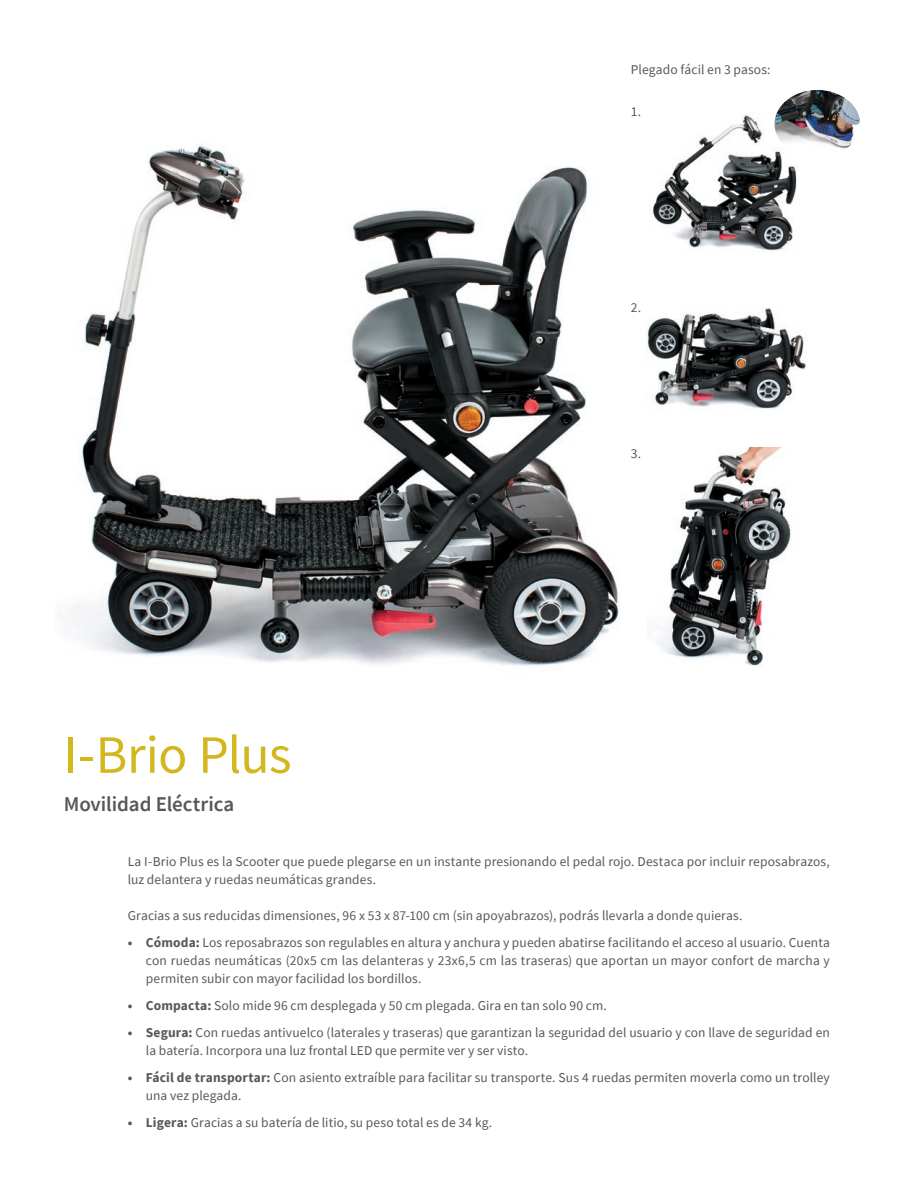
<style>
.page{position:relative;width:915px;height:1191px;background:#fff}
.page>*{position:absolute;margin:0;border:0;box-sizing:border-box;transform-origin:0 0}
.t1{font:54px "Source Sans Pro";letter-spacing:-.015em;color:#d4b71e}
.t2{font:600 21px "Source Sans Pro";letter-spacing:-.005em;color:#57585a}
.t3{font:13.5px/18px "Source Sans Pro";letter-spacing:.005em;color:#57585a}
.s1{font-weight:700}
</style>
<div class="page">
<img style="left:72px;top:144px;width:547px;height:522px">
<img style="left:652px;top:114px;width:145px;height:137px">
<img style="left:645px;top:308px;width:161px;height:101px">
<img style="left:658px;top:448px;width:133px;height:218px">
<img style="left:774px;top:90px;width:85px;height:68px">
<p class="t3" style="left:630px;top:60px;width:141px">Plegado fácil en 3 pasos:</p>
<p class="t3" style="left:630px;top:103px;width:12px">1.</p>
<p class="t3" style="left:630px;top:299px;width:12px">2.</p>
<h1 class="t1" style="left:64px;top:720px;width:229px">I-Brio Plus</h1>
<h2 class="t2" style="left:64px;top:790px;width:172px">Movilidad Eléctrica</h2>
<p class="t3" style="left:630px;top:444px;width:12px">3.</p>
<p class="t3" style="left:128px;top:852px;width:703px">La I-Brio Plus es la Scooter que puede plegarse en un instante presionando el pedal rojo. Destaca por incluir reposabrazos, luz delantera y ruedas neumáticas grandes.</p>
<p class="t3" style="left:128px;top:906px;width:616px">Gracias a sus reducidas dimensiones, 96 x 53 x 87-100 cm (sin apoyabrazos), podrás llevarla a donde quieras.</p>
<p class="t3" style="left:146px;top:933px;width:685px;text-align:justify;text-indent:-18px"><span class="s1">• Cómoda:</span> Los reposabrazos son regulables en altura y anchura y pueden abatirse facilitando el acceso al usuario. Cuenta con ruedas neumáticas (20x5 cm las delanteras y 23x6,5 cm las traseras) que aportan un mayor confort de marcha y permiten subir con mayor facilidad los bordillos.</p>
<p class="t3" style="left:128px;top:996px;width:480px"><span class="s1">• Compacta:</span> Solo mide 96 cm desplegada y 50 cm plegada. Gira en tan solo 90 cm.</p>
<p class="t3" style="left:146px;top:1023px;width:685px;text-indent:-18px"><span class="s1">• Segura:</span> Con ruedas antivuelco (laterales y traseras) que garantizan la seguridad del usuario y con llave de seguridad en la batería. Incorpora una luz frontal LED que permite ver y ser visto.</p>
<p class="t3" style="left:146px;top:1068px;width:685px;text-indent:-18px"><span class="s1">• Fácil de transportar:</span> Con asiento extraíble para facilitar su transporte. Sus 4 ruedas permiten moverla como un trolley una vez plegada.</p>
<p class="t3" style="left:128px;top:1113px;width:366px"><span class="s1">• Ligera:</span> Gracias a su batería de litio, su peso total es de 34 kg.</p>
</div>
